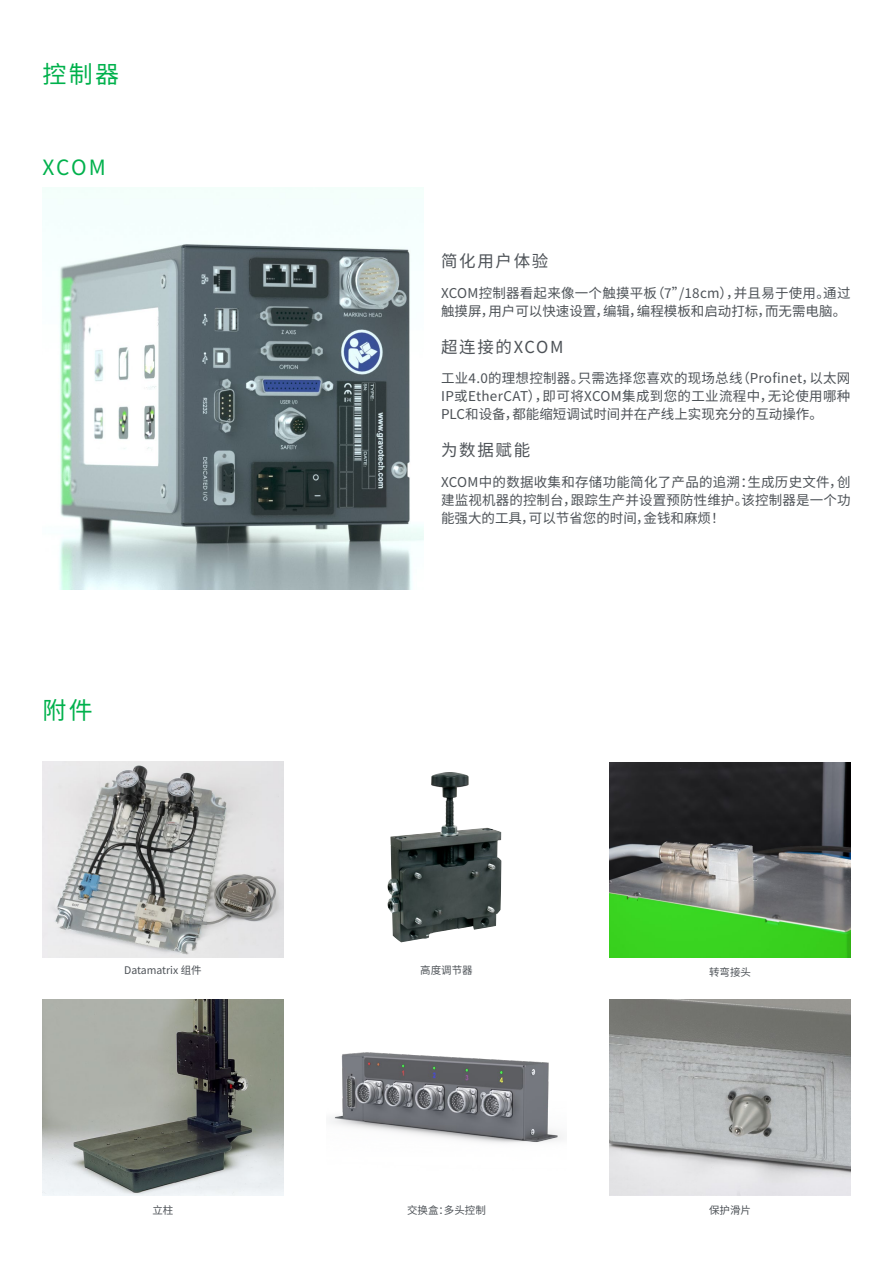
<style>
.page{position:relative;width:893px;height:1263px;background:#fff}
.page>*{position:absolute;margin:0;border:0;box-sizing:border-box;transform-origin:0 0}
.t1{font:24px "Noto Sans SC";color:#00b14c}
.t2{font:21px "Noto Sans SC";color:#00b14c}
.t3{font:16.5px "Noto Sans SC";letter-spacing:.1em;color:#4d5257}
.t4{font:13.5px/18px "Noto Sans SC";color:#4d5257;text-align:justify}
.t5{font:10.5px "Noto Sans SC";color:#4d5257}
</style>
<div class="page">
<img style="left:43px;top:762px;width:240px;height:195px">
<img style="left:387px;top:772px;width:60px;height:163px">
<img style="left:43px;top:1000px;width:240px;height:195px">
<img style="left:609px;top:762px;width:241px;height:196px">
<img style="left:609px;top:1000px;width:241px;height:195px">
<img style="left:43px;top:187px;width:380px;height:403px">
<img style="left:331px;top:1052px;width:232px;height:91px">
<h1 class="t1" style="left:43px;top:61px;width:78px">控制器</h1>
<h2 class="t2" style="left:43px;top:156px;width:65px">XCOM</h2>
<h1 class="t1" style="left:43px;top:697px;width:52px">附件</h1>
<p class="t3" style="left:441px;top:252px;width:109px">简化用户体验</p>
<p class="t4" style="left:441px;top:284px;width:411px">XCOM控制器看起来像一个触摸平板（7”/18cm），并且易于使用。通过触摸屏，用户可以快速设置，编辑，编程模板和启动打标，而无需电脑。</p>
<p class="t3" style="left:441px;top:337px;width:124px">超连接的XCOM</p>
<p class="t4" style="left:441px;top:370px;width:411px">工业4.0的理想控制器。只需选择您喜欢的现场总线（Profinet，以太网IP或EtherCAT），即可将XCOM集成到您的工业流程中，无论使用哪种PLC和设备，都能缩短调试时间并在产线上实现充分的互动操作。</p>
<p class="t3" style="left:441px;top:441px;width:91px">为数据赋能</p>
<p class="t4" style="left:441px;top:473px;width:411px">XCOM中的数据收集和存储功能简化了产品的追溯：生成历史文件，创建监视机器的控制台，跟踪生产并设置预防性维护。该控制器是一个功能强大的工具，可以节省您的时间，金钱和麻烦！</p>
<p class="t5" style="left:124px;top:965px;width:79px">Datamatrix 组件</p>
<p class="t5" style="left:420px;top:965px;width:54px">高度调节器</p>
<p class="t5" style="left:709px;top:966px;width:43px">转弯接头</p>
<p class="t5" style="left:152px;top:1204px;width:22px">立柱</p>
<p class="t5" style="left:407px;top:1204px;width:80px">交换盒：多头控制</p>
<p class="t5" style="left:709px;top:1204px;width:43px">保护滑片</p>
</div>
